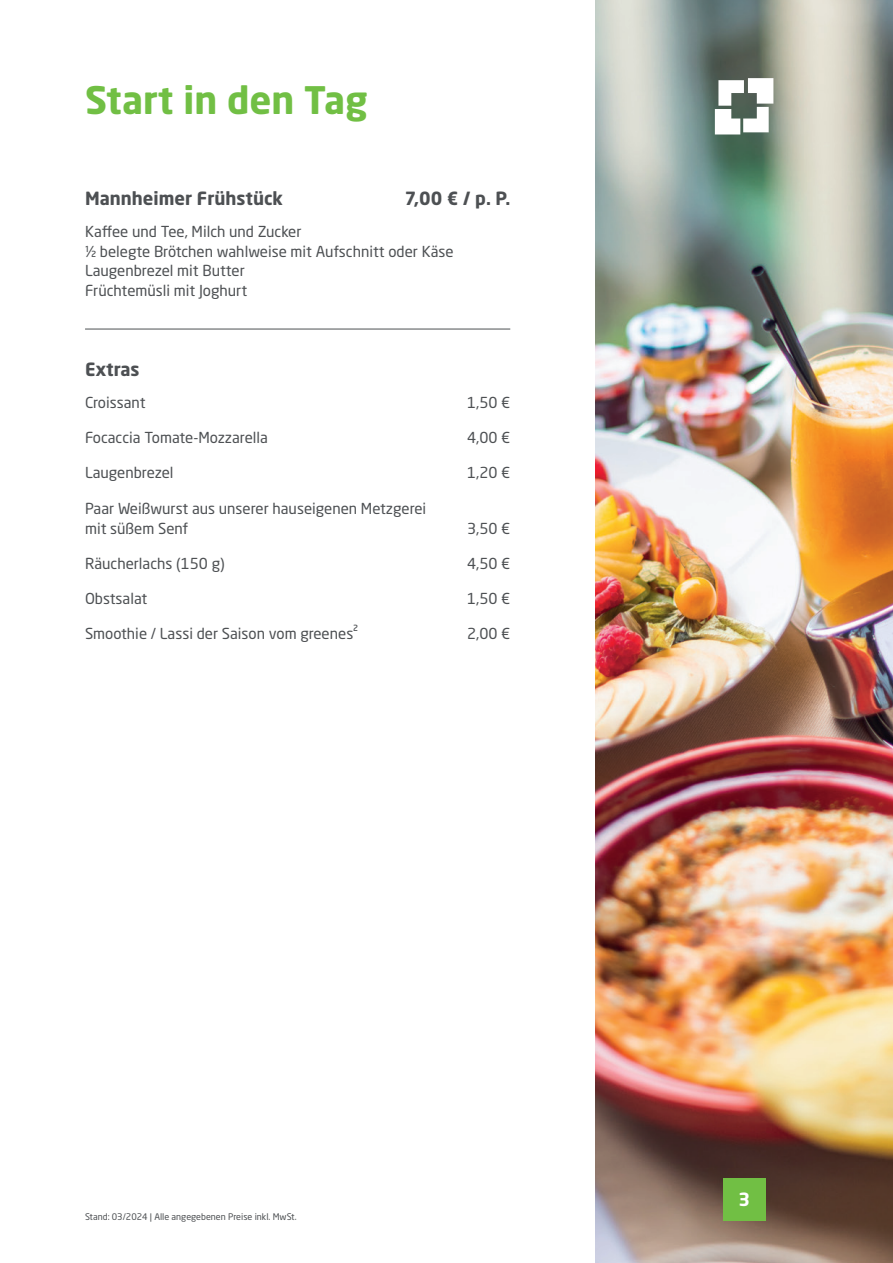
<style>
.page{position:relative;width:893px;height:1263px;background:#fff}
.page>*{position:absolute;margin:0;border:0;box-sizing:border-box;transform-origin:0 0}
.t1{font:700 37.5px "Neo Sans W1 G";color:#71bf44}
.t2{font:700 18px "Neo Sans W1 G";color:#4d5053}
.t3{font:700 18px "Neo Sans W1 G";color:#fff}
.t4{font:15px/19.5px "Neo Sans W1 G";color:#4d5053}
.t5{font:9px "Neo Sans W1 G";color:#4d5053}
</style>
<div class="page">
<img style="left:595px;top:0;width:298px;height:1263px">
<hr style="left:85px;top:329px;width:425px;height:1px;background:#4d5053">
<svg style="left:715px;top:78px;width:58px;height:56px"></svg>
<div style="left:723px;top:1178px;width:42px;height:42px;background:#71bf44"></div>
<h1 class="t1" style="left:85px;top:76px;width:284px">Start in den Tag</h1>
<p class="t2" style="left:85px;top:187px;width:200px">Mannheimer Frühstück</p>
<p class="t2" style="left:405px;top:187px;width:107px">7,00 € / p. P.</p>
<p class="t4" style="left:85px;top:222px;width:370px">Kaffee und Tee, Milch und Zucker<br>½ belegte Brötchen wahlweise mit Aufschnitt oder Käse Laugenbrezel mit Butter<br>Früchtemüsli mit Joghurt</p>
<p class="t2" style="left:85px;top:357px;width:56px">Extras</p>
<p class="t4" style="left:85px;top:392px;width:62px">Croissant</p>
<p class="t4" style="left:467px;top:392px;width:45px">1,50 €</p>
<p class="t4" style="left:85px;top:427px;width:184px">Focaccia Tomate-Mozzarella</p>
<p class="t4" style="left:467px;top:427px;width:45px">4,00 €</p>
<p class="t4" style="left:85px;top:462px;width:90px">Laugenbrezel</p>
<p class="t4" style="left:467px;top:462px;width:45px">1,20 €</p>
<p class="t4" style="left:85px;top:499px;width:343px">Paar Weißwurst aus unserer hauseigenen Metzgerei mit süßem Senf</p>
<p class="t4" style="left:467px;top:518px;width:45px">3,50 €</p>
<p class="t4" style="left:85px;top:553px;width:141px">Räucherlachs (150 g)</p>
<p class="t4" style="left:467px;top:553px;width:45px">4,50 €</p>
<p class="t4" style="left:85px;top:588px;width:64px">Obstsalat</p>
<p class="t4" style="left:467px;top:588px;width:45px">1,50 €</p>
<p class="t4" style="left:85px;top:623px;width:275px">Smoothie / Lassi der Saison vom greenes²</p>
<p class="t4" style="left:467px;top:623px;width:45px">2,00 €</p>
<p class="t5" style="left:85px;top:1211px;width:213px">Stand: 03/2024 | Alle angegebenen Preise inkl. MwSt.</p>
<p class="t3" style="left:738px;top:1188px;width:13px">3</p>
</div>
